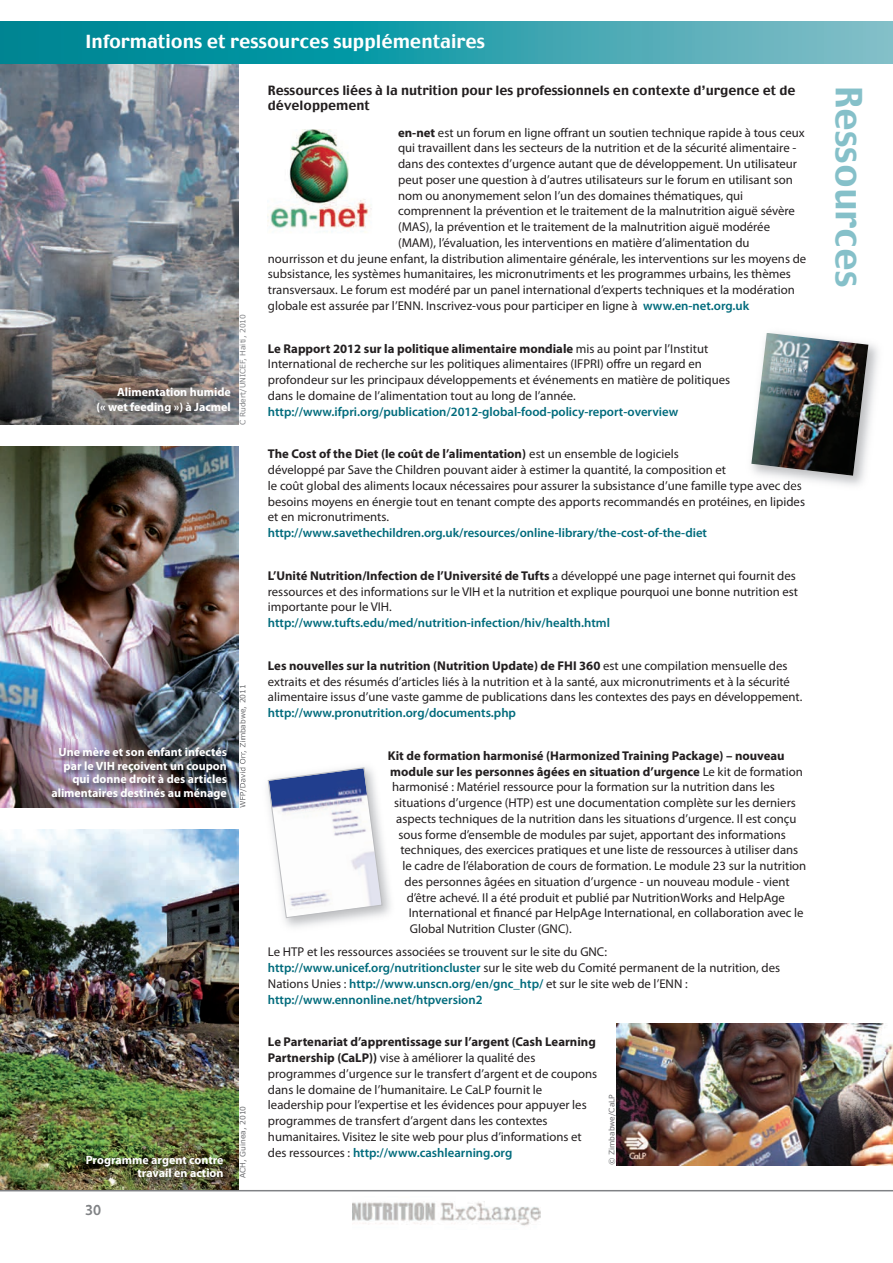
<style>
.page{position:relative;width:893px;height:1263px;background:#fff}
.page>*{position:absolute;margin:0;border:0;box-sizing:border-box;transform-origin:0 0}
.t1{font:36px "Charcoal";color:#85c0c9}
.t2{font:18px "Charcoal";color:#fff}
.t3{font:600 15px "Myriad Pro";color:#808285}
.t4{font:12.75px/15.8px "Myriad Pro";color:#231f20}
.t5{font:600 12.75px "Myriad Pro";color:#006b7c}
.t6{font:700 12.75px "Myriad Pro";color:#231f20}
.t7{font:12.75px/15.8px "Charcoal";color:#231f20}
.t8{font:700 12px/13.5px "Myriad Pro";color:#fff;text-align:right}
.t9{font:7.5px "Verdana";color:#6c6d70}
.t10{font:7.5px "Verdana";color:#808285}
.s1{font-weight:700}
.s2{font-weight:600;color:#006b7c}
.s3{font-weight:400}
</style>
<div class="page">
<img style="left:0;top:64px;width:238px;height:361px">
<img style="left:0;top:829px;width:238px;height:361px">
<img style="left:0;top:446px;width:238px;height:362px">
<svg style="left:0;top:21px;width:893px;height:43px;background:#2d9fac"></svg>
<img style="left:352px;top:1201px;width:189px;height:25px">
<img style="left:66px;top:377px;width:173px;height:48px">
<img style="left:28px;top:739px;width:219px;height:69px">
<img style="left:240px;top:755px;width:6px;height:53px">
<img style="left:60px;top:1146px;width:190px;height:59px">
<img style="left:268px;top:130px;width:104px;height:103px">
<img style="left:770px;top:343px;width:108px;height:145px">
<img style="left:751px;top:333px;width:117px;height:143px">
<svg style="left:267px;top:767px;width:116px;height:151px"></svg>
<img style="left:617px;top:1024px;width:276px;height:141px">
<hr style="left:0;top:1190px;width:893px;height:1px;background:#808285">
<h2 class="t2" style="left:85px;top:30px;width:402px">Informations et ressources supplémentaires</h2>
<p class="t8" style="left:96px;top:385px;width:136px;line-height:15px">Alimentation humide<br>(« wet feeding ») à Jacmel</p>
<p class="t10" style="left:238px;top:425px;width:112px;rotate:-90deg">C Rudert/UNICEF, Haiti, 2010</p>
<p class="t8" style="left:51px;top:746px;width:177px">Une mère et son enfant infectés par le VIH reçoivent un coupon qui donne droit à des articles alimentaires destinés au ménage</p>
<p class="t8" style="left:86px;top:1154px;width:139px">Programme argent contre travail en action</p>
<p class="t3" style="left:85px;top:1204px;width:18px">30</p>
<p class="t9" style="left:238px;top:1178px;width:74px;rotate:-90deg">ACH, Guinea, 2010</p>
<p class="t7" style="left:268px;top:82px;width:529px">Ressources liées à la nutrition pour les professionnels en contexte d’urgence et de développement</p>
<p class="t4" style="left:398px;top:125px;width:408px"><span class="s1">en-net</span> est un forum en ligne offrant un soutien technique rapide à tous ceux</p>
<p class="t4" style="left:398px;top:141px;width:400px">qui travaillent dans les secteurs de la nutrition et de la sécurité alimentaire -</p>
<p class="t4" style="left:398px;top:157px;width:400px">dans des contextes d’urgence autant que de développement. Un utilisateur</p>
<p class="t4" style="left:398px;top:173px;width:396px">peut poser une question à d’autres utilisateurs sur le forum en utilisant son</p>
<p class="t4" style="left:398px;top:188px;width:347px">nom ou anonymement selon l’un des domaines thématiques, qui</p>
<p class="t4" style="left:398px;top:204px;width:398px">comprennent la prévention et le traitement de la malnutrition aiguë sévère</p>
<p class="t4" style="left:398px;top:220px;width:373px">(MAS), la prévention et le traitement de la malnutrition aiguë modérée</p>
<p class="t4" style="left:398px;top:236px;width:353px">(MAM), l’évaluation, les interventions en matière d’alimentation du</p>
<p class="t4" style="left:268px;top:251px;width:540px">nourrisson et du jeune enfant, la distribution alimentaire générale, les interventions sur les moyens de</p>
<p class="t4" style="left:268px;top:267px;width:524px">subsistance, les systèmes humanitaires, les micronutriments et les programmes urbains, les thèmes</p>
<p class="t4" style="left:268px;top:283px;width:528px">transversaux. Le forum est modéré par un panel international d’experts techniques et la modération</p>
<p class="t4" style="left:268px;top:299px;width:483px">globale est assurée par l’ENN. Inscrivez-vous pour participer en ligne à <span class="s2">www.en-net.org.uk</span></p>
<p class="t4" style="left:268px;top:341px;width:464px"><span class="s1">Le Rapport 2012 sur la politique alimentaire mondiale</span> mis au point par l’Institut International de recherche sur les politiques alimentaires (IFPRI) offre un regard en profondeur sur les principaux développements et événements en matière de politiques dans le domaine de l’alimentation tout au long de l’année.</p>
<p class="t5" style="left:268px;top:406px;width:412px">http://www.ifpri.org/publication/2012-global-food-policy-report-overview</p>
<p class="t4" style="left:268px;top:447px;width:539px"><span class="s1">The Cost of the Diet (le coût de l’alimentation)</span> est un ensemble de logiciels<br>développé par Save the Children pouvant aider à estimer la quantité, la composition et<br>le coût global des aliments locaux nécessaires pour assurer la subsistance d’une famille type avec des besoins moyens en énergie tout en tenant compte des apports recommandés en protéines, en lipides et en micronutriments.</p>
<p class="t5" style="left:268px;top:528px;width:441px">http://www.savethechildren.org.uk/resources/online-library/the-cost-of-the-diet</p>
<p class="t4" style="left:268px;top:569px;width:532px"><span class="s1">L’Unité Nutrition/Infection de l’Université de Tufts</span> a développé une page internet qui fournit des ressources et des informations sur le VIH et la nutrition et explique pourquoi une bonne nutrition est importante pour le VIH.</p>
<p class="t5" style="left:268px;top:618px;width:344px">http://www.tufts.edu/med/nutrition-infection/hiv/health.html</p>
<p class="t4" style="left:268px;top:659px;width:536px"><span class="s1">Les nouvelles sur la nutrition (Nutrition Update) de FHI 360</span> est une compilation mensuelle des extraits et des résumés d’articles liés à la nutrition et à la santé, aux micronutriments et à la sécurité alimentaire issus d’une vaste gamme de publications dans les contextes des pays en développement.</p>
<p class="t5" style="left:268px;top:708px;width:250px">http://www.pronutrition.org/documents.php</p>
<p class="t6" style="left:388px;top:751px;width:398px">Kit de formation harmonisé (Harmonized Training Package) – nouveau</p>
<p class="t6" style="left:390px;top:766px;width:414px">module sur les personnes âgées en situation d’urgence <span class="s3">Le kit de formation</span></p>
<p class="t4" style="left:392px;top:780px;width:384px">harmonisé : Matériel ressource pour la formation sur la nutrition dans les</p>
<p class="t4" style="left:394px;top:796px;width:403px">situations d’urgence (HTP) est une documentation complète sur les derniers</p>
<p class="t4" style="left:396px;top:812px;width:402px">aspects techniques de la nutrition dans les situations d’urgence. Il est conçu</p>
<p class="t4" style="left:398px;top:827px;width:389px">sous forme d’ensemble de modules par sujet, apportant des informations</p>
<p class="t4" style="left:400px;top:843px;width:399px">techniques, des exercices pratiques et une liste de ressources à utiliser dans</p>
<p class="t4" style="left:402px;top:859px;width:405px">le cadre de l’élaboration de cours de formation. Le module 23 sur la nutrition</p>
<p class="t4" style="left:405px;top:875px;width:387px">des personnes âgées en situation d’urgence - un nouveau module - vient</p>
<p class="t4" style="left:407px;top:890px;width:380px">d’être achevé. Il a été produit et publié par NutritionWorks and HelpAge</p>
<p class="t4" style="left:409px;top:906px;width:396px">International et financé par HelpAge International, en collaboration avec le</p>
<p class="t4" style="left:410px;top:922px;width:164px">Global Nutrition Cluster (GNC).</p>
<p class="t4" style="left:268px;top:945px;width:514px">Le HTP et les ressources associées se trouvent sur le site du GNC: <span class="s2">http://www.unicef.org/nutritioncluster</span> sur le site web du Comité permanent de la nutrition, des Nations Unies : <span class="s2">http://www.unscn.org/en/gnc_htp/</span> et sur le site web de l’ENN : <span class="s2">http://www.ennonline.net/htpversion2</span></p>
<p class="t4" style="left:268px;top:1035px;width:331px"><span class="s1">Le Partenariat d’apprentissage sur l’argent (Cash Learning Partnership (CaLP))</span> vise à améliorer la qualité des programmes d’urgence sur le transfert d’argent et de coupons dans le domaine de l’humanitaire. Le CaLP fournit le leadership pour l’expertise et les évidences pour appuyer les programmes de transfert d’argent dans les contextes humanitaires. Visitez le site web pour plus d’informations et des ressources : <span class="s2">http://www.cashlearning.org</span></p>
<p class="t9" style="left:607px;top:1165px;width:72px;rotate:-90deg">© Zimbabwe/CaLP</p>
<h1 class="t1" style="left:872px;top:86px;width:203px;rotate:90deg">Ressources</h1>
</div>
